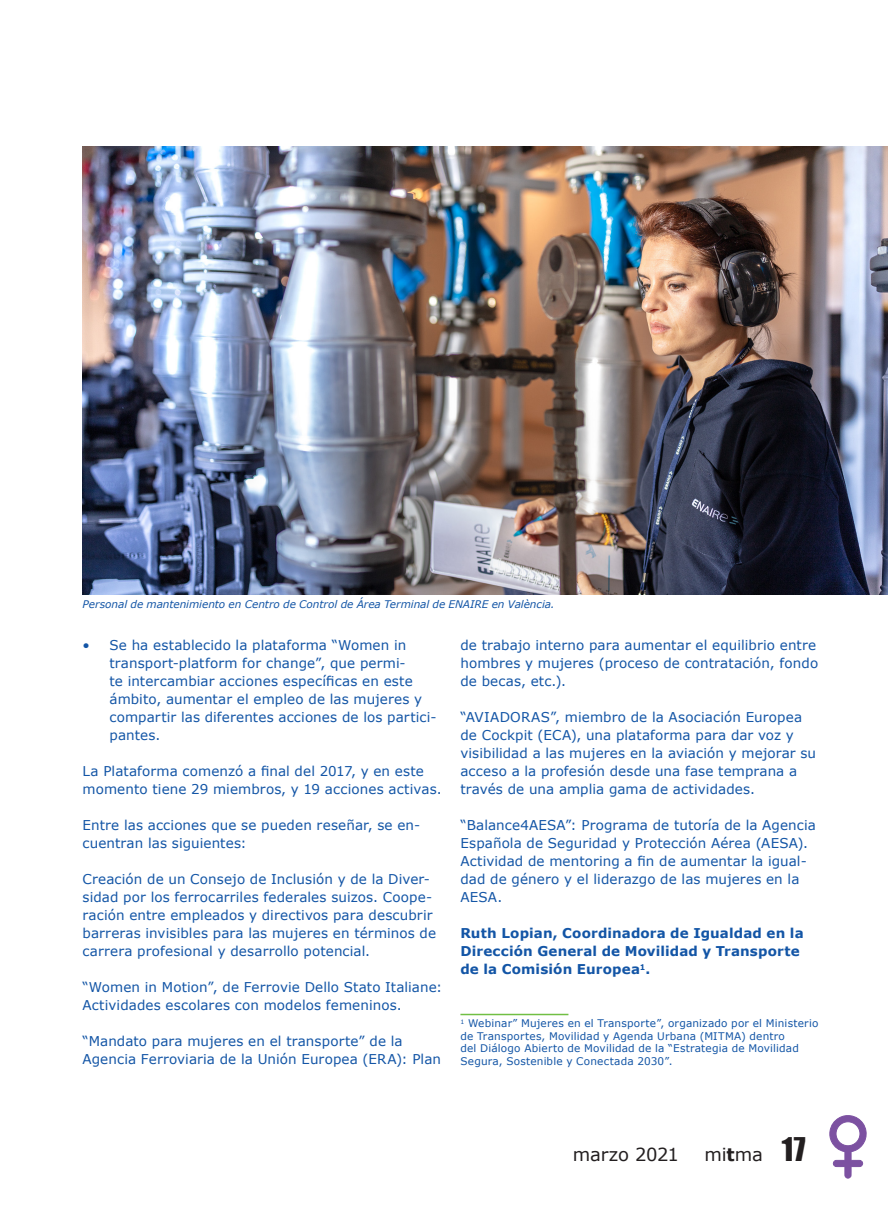
<style>
.page{position:relative;width:888px;height:1207px;background:#fff}
.page>*{position:absolute;margin:0;border:0;box-sizing:border-box;transform-origin:0 0}
.t1{font:18px "Verdana";letter-spacing:-.015em;color:#231f20}
.t2{font:13.5px/18px "Verdana";letter-spacing:.01em;color:#1355a6}
.t3{font:700 13.5px/18px "Verdana";letter-spacing:.01em;color:#1355a6}
.t4{font:10.5px/12.6px "Verdana";letter-spacing:.015em;color:#1355a6}
.t5{font:italic 10.5px "Verdana";letter-spacing:-.005em;color:#1355a6}
.s1{font-weight:700}
.s2{font-family:"Impact";font-size:30px}
</style>
<div class="page">
<svg style="left:829px;top:1115px;width:38px;height:63px"></svg>
<hr style="left:460px;top:1014px;width:108px;height:1px;background:#71bf44">
<img style="left:83px;top:146px;width:805px;height:449px">
<p class="t5" style="left:83px;top:597px;width:474px">Personal de mantenimiento en Centro de Control de Área Terminal de ENAIRE en València.</p>
<p class="t2" style="left:110px;top:637px;width:329px;text-indent:-27px">• Se ha establecido la plataforma “Women in transport-platform for change”, que permi-<br>te intercambiar acciones específicas en este ámbito, aumentar el empleo de las mujeres y compartir las diferentes acciones de los partici&shy;pantes.</p>
<p class="t2" style="left:83px;top:763px;width:361px">La Plataforma comenzó a final del 2017, y en este momento tiene 29 miembros, y 19 acciones activas.</p>
<p class="t2" style="left:83px;top:817px;width:339px">Entre las acciones que se pueden reseñar, se en&shy;cuentran las siguientes:</p>
<p class="t2" style="left:83px;top:871px;width:355px">Creación de un Consejo de Inclusión y de la Diver&shy;sidad por los ferrocarriles federales suizos. Coope&shy;ración entre empleados y directivos para descubrir barreras invisibles para las mujeres en términos de carrera profesional y desarrollo potencial.</p>
<p class="t2" style="left:83px;top:979px;width:361px">“Women in Motion”, de Ferrovie Dello Stato Italiane:<br>Actividades escolares con modelos femeninos.</p>
<p class="t2" style="left:83px;top:1033px;width:360px">“Mandato para mujeres en el transporte” de la<br>Agencia Ferroviaria de la Unión Europea (ERA): Plan</p>
<p class="t2" style="left:460px;top:637px;width:359px">de trabajo interno para aumentar el equilibrio entre hombres y mujeres (proceso de contratación, fondo de becas, etc.).</p>
<p class="t2" style="left:460px;top:709px;width:357px">“AVIADORAS”, miembro de la Asociación Europea de Cockpit (ECA), una plataforma para dar voz y visibilidad a las mujeres en la aviación y mejorar su acceso a la profesión desde una fase temprana a través de una amplia gama de actividades.</p>
<p class="t2" style="left:460px;top:817px;width:357px">“Balance4AESA”: Programa de tutoría de la Agencia Española de Seguridad y Protección Aérea (AESA).<br>Actividad de mentoring a fin de aumentar la igual&shy;dad de género y el liderazgo de las mujeres en la AESA.</p>
<p class="t3" style="left:460px;top:924px;width:345px">Ruth Lopian, Coordinadora de Igualdad en la<br>Dirección General de Movilidad y Transporte de la Comisión Europea<sup>1</sup>.</p>
<p class="t4" style="left:460px;top:1017px;width:360px"><sup>1</sup> Webinar” Mujeres en el Transporte”, organizado por el Ministerio de Transportes, Movilidad y Agenda Urbana (MITMA) dentro<br>del Diálogo Abierto de Movilidad de la “Estrategia de Movilidad Segura, Sostenible y Conectada 2030”.</p>
<h1 class="t1" style="left:573px;top:1142px;width:108px">marzo 2021</h1>
<h1 class="t1" style="left:704px;top:1142px;width:103px">mi<span class="s1">t</span>ma <span class="s2">17</span></h1>
</div>
